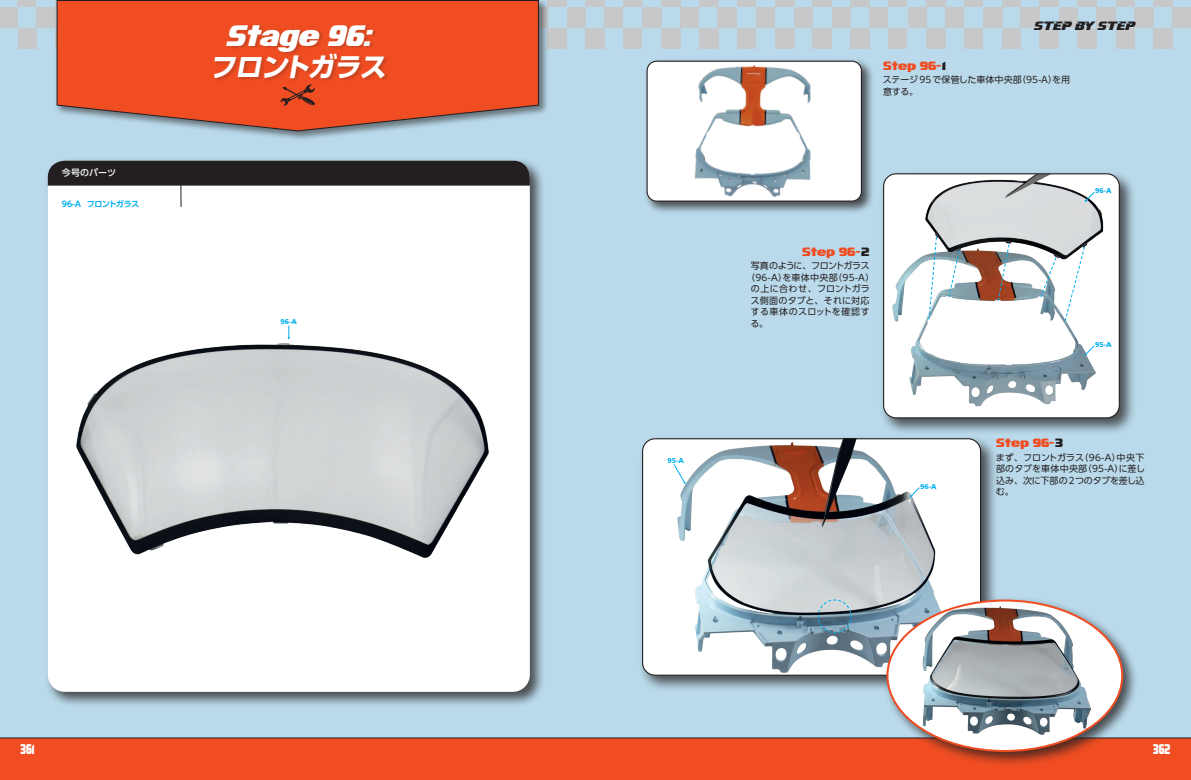
<style>
.page{position:relative;width:1191px;height:780px;background:#badaeb}
.page>*{position:absolute;margin:0;border:0;box-sizing:border-box;transform-origin:0 0}
.t1{font:29.4px "Infinite Justice";color:#fff;scale:.9 1}
.t2{font:italic 700 26.7px "UD Shin Go Pro";color:#fff}
.t3{font:14px "Infinite Justice Straight";color:#fff;scale:.6 1}
.t4{font:12px "Infinite Justice Straight";color:#f04d22}
.t5{font:12px "Infinite Justice";color:#231f20}
.t6{font:9px/11.5px "UD Shin Go Pro";letter-spacing:.005em;color:#231f20}
.t7{font:9px "UD Shin Go Pro";letter-spacing:.035em;color:#231f20}
.t8{font:9px "UD Shin Go Pro";letter-spacing:-.05em;color:#231f20}
.t9{font:9px "UD Shin Go Pro";letter-spacing:.03em;color:#231f20}
.t10{font:9px "UD Shin Go Pro";letter-spacing:.045em;color:#231f20}
.t11{font:500 9px "UD Shin Go Pro";letter-spacing:.01em;color:#fff}
.t12{font:700 8px "UD Shin Go Pro De";letter-spacing:-.035em;color:#00aeef}
.t13{font:900 7px "Frutiger LT Std";color:#00aeef}
.s1{color:#231f20}
</style>
<div class="page">
<div style="left:17px;top:0;width:19px;height:7px;background:#c7c8ca"></div>
<div style="left:0;top:7px;width:18px;height:21px;background:#c7c8ca"></div>
<div style="left:36px;top:7px;width:19px;height:21px;background:#c7c8ca"></div>
<div style="left:18px;top:28px;width:19px;height:21px;background:#c7c8ca"></div>
<div style="left:547px;top:0;width:19px;height:7px;background:#c7c8ca"></div>
<div style="left:566px;top:7px;width:19px;height:21px;background:#c7c8ca"></div>
<div style="left:547px;top:28px;width:19px;height:21px;background:#c7c8ca"></div>
<div style="left:585px;top:0;width:19px;height:7px;background:#c7c8ca"></div>
<div style="left:623px;top:0;width:19px;height:7px;background:#c7c8ca"></div>
<div style="left:661px;top:0;width:19px;height:7px;background:#c7c8ca"></div>
<div style="left:699px;top:0;width:19px;height:7px;background:#c7c8ca"></div>
<div style="left:736px;top:0;width:19px;height:7px;background:#c7c8ca"></div>
<div style="left:604px;top:7px;width:19px;height:21px;background:#c7c8ca"></div>
<div style="left:642px;top:7px;width:19px;height:21px;background:#c7c8ca"></div>
<div style="left:680px;top:7px;width:19px;height:21px;background:#c7c8ca"></div>
<div style="left:717px;top:7px;width:19px;height:21px;background:#c7c8ca"></div>
<div style="left:585px;top:28px;width:19px;height:21px;background:#c7c8ca"></div>
<div style="left:623px;top:28px;width:19px;height:21px;background:#c7c8ca"></div>
<div style="left:661px;top:28px;width:19px;height:21px;background:#c7c8ca"></div>
<div style="left:699px;top:28px;width:19px;height:21px;background:#c7c8ca"></div>
<div style="left:736px;top:28px;width:19px;height:21px;background:#c7c8ca"></div>
<div style="left:775px;top:0;width:19px;height:7px;background:#c7c8ca"></div>
<div style="left:812px;top:0;width:19px;height:7px;background:#c7c8ca"></div>
<div style="left:850px;top:0;width:19px;height:7px;background:#c7c8ca"></div>
<div style="left:888px;top:0;width:19px;height:7px;background:#c7c8ca"></div>
<div style="left:756px;top:7px;width:19px;height:21px;background:#c7c8ca"></div>
<div style="left:793px;top:7px;width:19px;height:21px;background:#c7c8ca"></div>
<div style="left:831px;top:7px;width:19px;height:21px;background:#c7c8ca"></div>
<div style="left:869px;top:7px;width:19px;height:21px;background:#c7c8ca"></div>
<div style="left:775px;top:28px;width:19px;height:21px;background:#c7c8ca"></div>
<div style="left:812px;top:28px;width:19px;height:21px;background:#c7c8ca"></div>
<div style="left:850px;top:28px;width:19px;height:21px;background:#c7c8ca"></div>
<div style="left:888px;top:28px;width:19px;height:21px;background:#c7c8ca"></div>
<div style="left:926px;top:0;width:19px;height:7px;background:#c7c8ca"></div>
<div style="left:964px;top:0;width:19px;height:7px;background:#c7c8ca"></div>
<div style="left:1002px;top:0;width:19px;height:7px;background:#c7c8ca"></div>
<div style="left:1039px;top:0;width:19px;height:7px;background:#c7c8ca"></div>
<div style="left:907px;top:7px;width:19px;height:21px;background:#c7c8ca"></div>
<div style="left:945px;top:7px;width:19px;height:21px;background:#c7c8ca"></div>
<div style="left:983px;top:7px;width:19px;height:21px;background:#c7c8ca"></div>
<div style="left:1020px;top:7px;width:19px;height:21px;background:#c7c8ca"></div>
<div style="left:926px;top:28px;width:19px;height:21px;background:#c7c8ca"></div>
<div style="left:964px;top:28px;width:19px;height:21px;background:#c7c8ca"></div>
<div style="left:1002px;top:28px;width:19px;height:21px;background:#c7c8ca"></div>
<div style="left:1039px;top:28px;width:19px;height:21px;background:#c7c8ca"></div>
<div style="left:1077px;top:0;width:19px;height:7px;background:#c7c8ca"></div>
<div style="left:1115px;top:0;width:19px;height:7px;background:#c7c8ca"></div>
<div style="left:1153px;top:0;width:19px;height:7px;background:#c7c8ca"></div>
<div style="left:1059px;top:7px;width:18px;height:21px;background:#c7c8ca"></div>
<div style="left:1096px;top:7px;width:19px;height:21px;background:#c7c8ca"></div>
<div style="left:1134px;top:7px;width:19px;height:21px;background:#c7c8ca"></div>
<div style="left:1172px;top:7px;width:19px;height:21px;background:#c7c8ca"></div>
<div style="left:1077px;top:28px;width:19px;height:21px;background:#c7c8ca"></div>
<div style="left:1115px;top:28px;width:19px;height:21px;background:#c7c8ca"></div>
<div style="left:1153px;top:28px;width:19px;height:21px;background:#c7c8ca"></div>
<div style="left:0;top:737px;width:1191px;height:43px;background:#f04d22"></div>
<div style="left:55px;top:0;width:494px;height:141px;background:#231f20;opacity:.55"></div>
<svg style="left:56px;top:0;width:483px;height:132px;background:#e15936"></svg>
<svg style="left:280px;top:84px;width:35px;height:22px"></svg>
<div style="left:644px;top:58px;width:230px;height:156px;background:#231f20;opacity:.75"></div>
<div style="left:647px;top:61px;width:214px;height:140px;background:#fff;border-radius:9px"></div>
<img style="left:694px;top:65px;width:117px;height:133px">
<div style="left:646px;top:61px;width:216px;height:141px;border:1px solid #231f20;border-radius:9px"></div>
<div style="left:879px;top:169px;width:257px;height:266px;background:#231f20;opacity:.75"></div>
<div style="left:883px;top:174px;width:236px;height:244px;background:#fff;border-radius:13px"></div>
<img style="left:883px;top:174px;width:221px;height:233px">
<div style="left:883px;top:173px;width:236px;height:245px;border:1px solid #231f20;border-radius:13px"></div>
<div style="left:638px;top:434px;width:360px;height:258px;background:#231f20;opacity:.75"></div>
<div style="left:642px;top:439px;width:338px;height:236px;background:#fff;border-radius:13px"></div>
<img style="left:677px;top:440px;width:259px;height:233px">
<div style="left:642px;top:438px;width:339px;height:237px;border:1px solid #231f20;border-radius:13px"></div>
<svg style="left:1084px;top:191px;width:10px;height:11px"></svg>
<svg style="left:909px;top:487px;width:11px;height:10px"></svg>
<svg style="left:1084px;top:345px;width:10px;height:10px"></svg>
<div style="left:883px;top:596px;width:255px;height:171px;background:#231f20;opacity:.75"></div>
<div style="left:887px;top:600px;width:235px;height:151px;background:#fff;border-radius:50%"></div>
<img style="left:915px;top:602px;width:179px;height:137px">
<svg style="left:673px;top:463px;width:13px;height:21px"></svg>
<svg style="left:817px;top:599px;width:35px;height:34px"></svg>
<svg style="left:997px;top:243px;width:13px;height:59px"></svg>
<svg style="left:1039px;top:256px;width:18px;height:42px"></svg>
<svg style="left:947px;top:250px;width:13px;height:48px"></svg>
<svg style="left:928px;top:236px;width:9px;height:84px"></svg>
<svg style="left:1064px;top:246px;width:21px;height:76px"></svg>
<div style="left:44px;top:157px;width:501px;height:550px;background:#231f20;opacity:.75"></div>
<div style="left:48px;top:161px;width:482px;height:530px;background:#fff;border-radius:17px"></div>
<svg style="left:48px;top:161px;width:482px;height:46px"></svg>
<img style="left:76px;top:338px;width:413px;height:220px">
<svg style="left:288px;top:326px;width:2px;height:13px"></svg>
<div style="left:213px;top:24px;width:176px;height:59px;background:#231f20;opacity:.22"></div>
<p class="t11" style="left:62px;top:165px;width:56px">今号のパーツ</p>
<p class="t12" style="left:62px;top:197px;width:79px">96-A フロントガラス</p>
<h1 class="t1" style="left:225px;top:20px;width:162px">Stage 96:</h1>
<h2 class="t2" style="left:209px;top:45px;width:186px">フロントガラス</h2>
<p class="t13" style="left:281px;top:317px;width:18px">96-A</p>
<p class="t13" style="left:667px;top:456px;width:18px">95-A</p>
<h3 class="t5" style="left:1033px;top:20px;width:102px">STEP BY STEP</h3>
<h3 class="t4" style="left:883px;top:59px;width:64px">Step 96-<span class="s1">1</span></h3>
<p class="t6" style="left:883px;top:74px;width:189px">ステージ95で保管した車体中央部（95-A）を用意する。</p>
<h3 class="t4" style="left:802px;top:245px;width:69px">Step 96-<span class="s1">2</span></h3>
<p class="t8" style="left:751px;top:259px;width:120px">写真のように、フロントガラス</p>
<p class="t7" style="left:746px;top:270px;width:130px">（96-A）を車体中央部（95-A）</p>
<p class="t9" style="left:751px;top:282px;width:120px">の上に合わせ、フロントガラ</p>
<p class="t6" style="left:750px;top:294px;width:120px">ス側面のタブと、それに対応</p>
<p class="t10" style="left:751px;top:305px;width:120px">する車体のスロットを確認す</p>
<p class="t6" style="left:750px;top:317px;width:19px">る。</p>
<p class="t13" style="left:920px;top:482px;width:18px">96-A</p>
<p class="t13" style="left:1095px;top:187px;width:18px">96-A</p>
<p class="t13" style="left:1095px;top:340px;width:18px">95-A</p>
<h3 class="t4" style="left:996px;top:436px;width:68px">Step 96-<span class="s1">3</span></h3>
<p class="t6" style="left:995px;top:451px;width:151px;text-align:justify">まず、フロントガラス（96-A）中央下部のタブを車体中央部（95-A）に差し込み、次に下部の2つのタブを差し込む。</p>
<h3 class="t3" style="left:20px;top:741px;width:25px">361</h3>
<h3 class="t3" style="left:1153px;top:741px;width:30px">362</h3>
</div>
